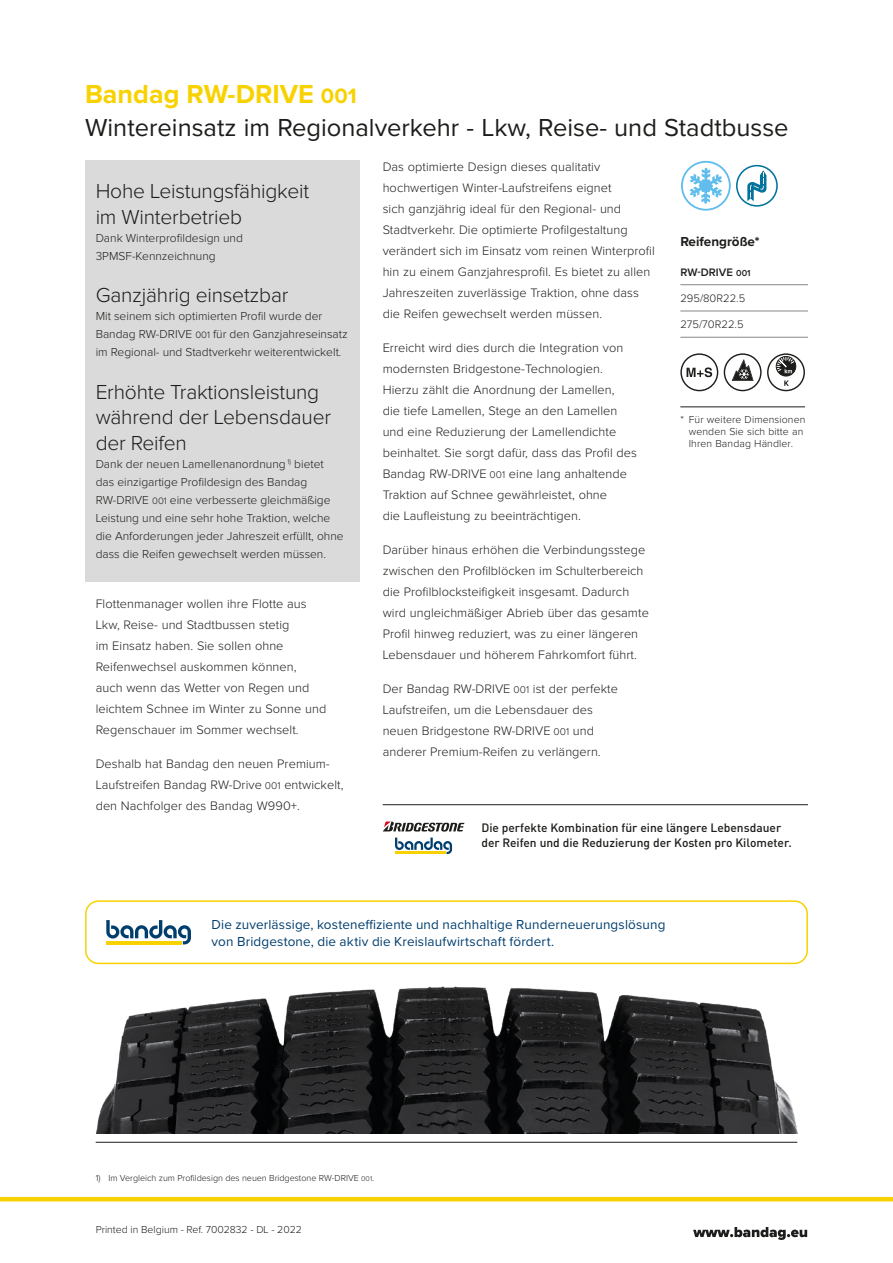
<style>
.page{position:relative;width:893px;height:1263px;background:#fff}
.page>*{position:absolute;margin:0;border:0;box-sizing:border-box;transform-origin:0 0}
.t1{font:700 27px "Proxima Nova";color:#f8d200}
.t2{font:25.5px "Proxima Nova";color:#1d1d1b}
.t3{font:300 21px/25.5px "Proxima Nova";letter-spacing:-.01em;color:#1d1d1b}
.t4{font:13.5px/16.5px "Proxima Nova";letter-spacing:.01em;color:#003e6e}
.t5{font:700 13.5px "Proxima Nova";color:#1d1d1b}
.t6{font:300 12.75px/21px "Proxima Nova";letter-spacing:.005em;color:#1d1d1b}
.t7{font:300 12px/18px "Proxima Nova";color:#1d1d1b}
.t8{font:500 12px/15px "DIN Pro";color:#1d1d1b}
.t9{font:300 11.25px "Proxima Nova";color:#1d1d1b}
.t10{font:600 11.25px "Proxima Nova";color:#1d1d1b}
.t11{font:300 10.5px/12px "Proxima Nova";letter-spacing:.01em;color:#1d1d1b}
.t12{font:300 9px "Proxima Nova";color:#1d1d1b}
.s1{font-size:21.6px}
.s2{font-size:9.6px}
.s3{font-size:10.2px}
.s4{font-size:9px}
.s5{font-size:7.2px}
</style>
<div class="page">
<svg style="left:693px;top:1227px;width:114px;height:13px"></svg>
<hr style="left:0;top:1197px;width:893px;height:4px;background:#f8d200">
<div style="left:85px;top:900px;width:723px;height:64px;border:2px solid #f8d200;border-radius:13px"></div>
<svg style="left:106px;top:920px;width:85px;height:24px"></svg>
<hr style="left:106px;top:941px;width:75px;height:3px;background:#f8d200">
<hr style="left:96px;top:1142px;width:701px;height:1px;background:#1d1d1b">
<svg style="left:383px;top:821px;width:81px;height:10px"></svg>
<svg style="left:395px;top:837px;width:57px;height:17px"></svg>
<hr style="left:395px;top:852px;width:51px;height:2px;background:#f8d200">
<hr style="left:383px;top:804px;width:425px;height:1px;background:#1d1d1b">
<svg style="left:689px;top:168px;width:33px;height:36px"></svg>
<div style="left:681px;top:161px;width:50px;height:50px;border:2px solid #60bdec;border-radius:50%"></div>
<div style="left:736px;top:165px;width:42px;height:42px;border:2px solid #00729c;border-radius:50%"></div>
<svg style="left:747px;top:171px;width:19px;height:30px"></svg>
<div style="left:724px;top:353px;width:38px;height:38px;border:1px solid #1d1d1b;border-radius:50%"></div>
<svg style="left:732px;top:359px;width:21px;height:22px"></svg>
<div style="left:680px;top:353px;width:38px;height:38px;border:1px solid #1d1d1b;border-radius:50%"></div>
<svg style="left:686px;top:367px;width:26px;height:10px"></svg>
<div style="left:767px;top:353px;width:38px;height:38px;border:1px solid #1d1d1b;border-radius:50%"></div>
<svg style="left:776px;top:356px;width:20px;height:20px"></svg>
<div style="left:776px;top:356px;width:20px;height:20px;border:1px solid #1d1d1b;border-radius:50%"></div>
<svg style="left:777px;top:357px;width:17px;height:16px"></svg>
<svg style="left:784px;top:380px;width:5px;height:6px"></svg>
<img style="left:96px;top:986px;width:702px;height:147px">
<div style="left:85px;top:160px;width:274px;height:89px;background:#dadada"></div>
<div style="left:85px;top:211px;width:274px;height:72px;background:#dadada"></div>
<div style="left:85px;top:264px;width:274px;height:64px;background:#dadada"></div>
<div style="left:85px;top:289px;width:274px;height:91px;background:#dadada"></div>
<div style="left:85px;top:361px;width:274px;height:114px;background:#dadada"></div>
<div style="left:85px;top:437px;width:274px;height:144px;background:#dadada"></div>
<hr style="left:680px;top:284px;width:128px;height:1px;background:#878787">
<hr style="left:680px;top:311px;width:128px;height:1px;background:#878787">
<hr style="left:680px;top:337px;width:128px;height:1px;background:#878787">
<hr style="left:680px;top:407px;width:125px;height:1px;background:#1d1d1b">
<h1 class="t1" style="left:85px;top:74px;width:273px">Bandag RW-DRIVE <span class="s1">001</span></h1>
<h2 class="t2" style="left:85px;top:108px;width:705px">Wintereinsatz im Regionalverkehr - Lkw, Reise- und Stadtbusse</h2>
<h3 class="t3" style="left:96px;top:179px;width:215px">Hohe Leistungsfähigkeit im Winterbetrieb</h3>
<p class="t7" style="left:96px;top:229px;width:149px">Dank Winterprofildesign und<br>3PMSF-Kennzeichnung</p>
<h3 class="t3" style="left:96px;top:283px;width:194px">Ganzjährig einsetzbar</h3>
<p class="t7" style="left:96px;top:308px;width:254px">Mit seinem sich optimierten Profil wurde der<br>Bandag RW-DRIVE <span class="s2">001</span> für den Ganzjahreseinsatz im Regional- und Stadtverkehr weiterentwickelt.</p>
<h3 class="t3" style="left:96px;top:380px;width:237px">Erhöhte Traktionsleistung während der Lebensdauer der Reifen</h3>
<p class="t7" style="left:96px;top:455px;width:249px">Dank der neuen Lamellenanordnung <sup>1)</sup> bietet das einzigartige Profildesign des Bandag RW-DRIVE <span class="s2">001</span> eine verbesserte gleichmäßige Leistung und eine sehr hohe Traktion, welche die Anforderungen jeder Jahreszeit erfüllt, ohne dass die Reifen gewechselt werden müssen.</p>
<p class="t6" style="left:96px;top:594px;width:232px">Flottenmanager wollen ihre Flotte aus Lkw, Reise- und Stadtbussen stetig<br>im Einsatz haben. Sie sollen ohne Reifenwechsel auskommen können, auch wenn das Wetter von Regen und leichtem Schnee im Winter zu Sonne und Regenschauer im Sommer wechselt.</p>
<p class="t6" style="left:96px;top:754px;width:249px">Deshalb hat Bandag den neuen Premium-<br>Laufstreifen Bandag RW-Drive <span class="s3">001</span> entwickelt, den Nachfolger des Bandag W990+.</p>
<p class="t6" style="left:383px;top:157px;width:274px">Das optimierte Design dieses qualitativ hochwertigen Winter-Laufstreifens eignet<br>sich ganzjährig ideal für den Regional- und Stadtverkehr. Die optimierte Profilgestaltung verändert sich im Einsatz vom reinen Winterprofil hin zu einem Ganzjahresprofil. Es bietet zu allen Jahreszeiten zuverlässige Traktion, ohne dass die Reifen gewechselt werden müssen.</p>
<p class="t6" style="left:383px;top:338px;width:256px">Erreicht wird dies durch die Integration von modernsten Bridgestone-Technologien.<br>Hierzu zählt die Anordnung der Lamellen,<br>die tiefe Lamellen, Stege an den Lamellen und eine Reduzierung der Lamellendichte beinhaltet. Sie sorgt dafür, dass das Profil des Bandag RW-DRIVE <span class="s3">001</span> eine lang anhaltende Traktion auf Schnee gewährleistet, ohne<br>die Laufleistung zu beeinträchtigen.</p>
<p class="t6" style="left:383px;top:540px;width:268px">Darüber hinaus erhöhen die Verbindungsstege zwischen den Profilblöcken im Schulterbereich die Profilblocksteifigkeit insgesamt. Dadurch wird ungleichmäßiger Abrieb über das gesamte Profil hinweg reduziert, was zu einer längeren Lebensdauer und höherem Fahrkomfort führt.</p>
<p class="t6" style="left:383px;top:678px;width:237px">Der Bandag RW-DRIVE <span class="s3">001</span> ist der perfekte Laufstreifen, um die Lebensdauer des neuen Bridgestone RW-DRIVE <span class="s3">001</span> und anderer Premium-Reifen zu verlängern.</p>
<p class="t5" style="left:680px;top:231px;width:81px">Reifengröße*</p>
<p class="t10" style="left:680px;top:264px;width:72px">RW-DRIVE <span class="s4">001</span></p>
<p class="t9" style="left:680px;top:293px;width:66px">295/80R22.5</p>
<p class="t9" style="left:680px;top:319px;width:65px">275/70R22.5</p>
<p class="t11" style="left:689px;top:414px;width:118px;text-indent:-9px">* Für weitere Dimensionen wenden Sie sich bitte an<br>Ihren Bandag Händler.</p>
<p class="t8" style="left:481px;top:819px;width:312px">Die perfekte Kombination für eine längere Lebensdauer der Reifen und die Reduzierung der Kosten pro Kilometer.</p>
<p class="t4" style="left:212px;top:916px;width:455px">Die zuverlässige, kosteneffiziente und nachhaltige Runderneuerungslösung von Bridgestone, die aktiv die Kreislaufwirtschaft fördert.</p>
<p class="t12" style="left:96px;top:1173px;width:280px">1) Im Vergleich zum Profildesign des neuen Bridgestone RW-DRIVE <span class="s5">001</span>.</p>
<p class="t11" style="left:96px;top:1224px;width:208px">Printed in Belgium - Ref. 7002832 - DL - 2022</p>
</div>
